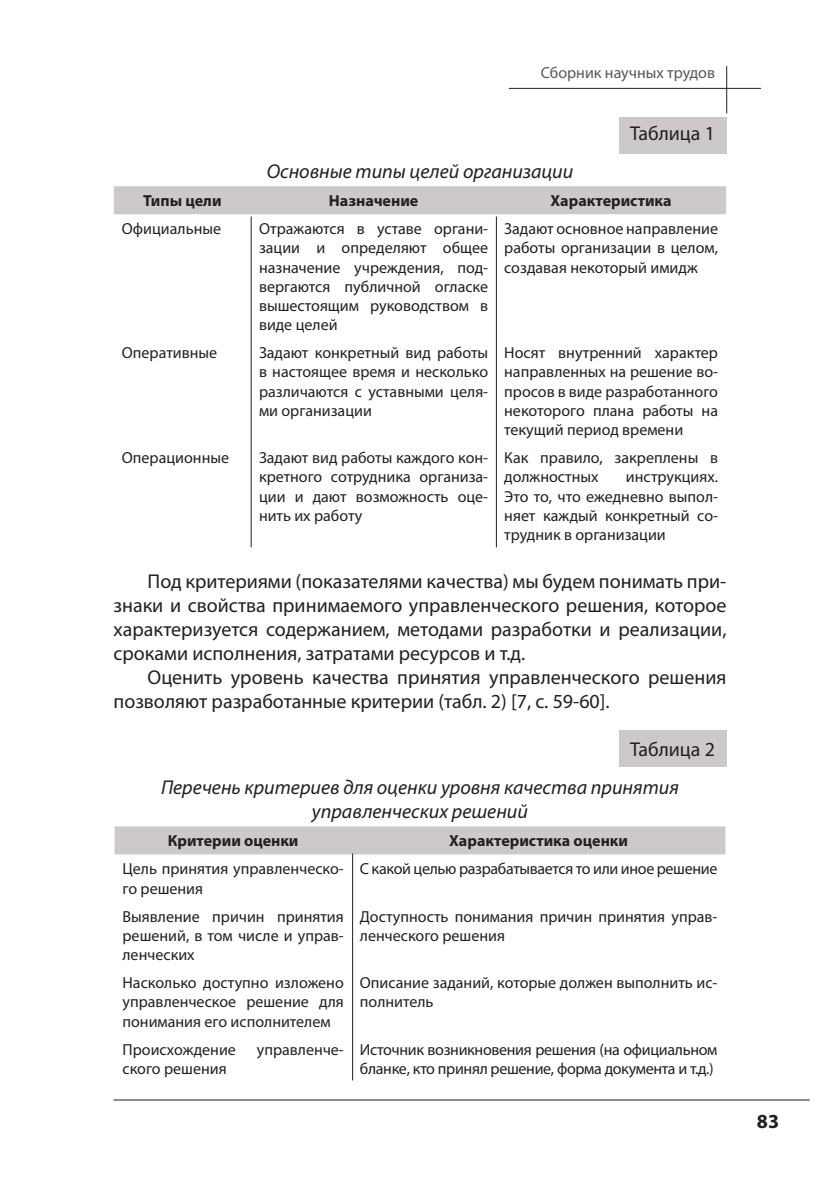
<style>
.page{position:relative;width:840px;height:1191px;background:#fff}
.page>*{position:absolute;margin:0;border:0;box-sizing:border-box;transform-origin:0 0}
.t1{font:20px/24px "Myriad Pro";color:#231f20;text-align:justify}
.t2{font:italic 20px/24px "Myriad Pro";color:#231f20;text-align:center}
.t3{font:700 20px "Myriad Pro";color:#231f20}
.t4{font:16px/19.2px "Myriad Pro";color:#231f20;text-align:justify}
.t5{font:16px/19.2px "Myriad Pro";letter-spacing:-.02em;color:#231f20}
.t6{font:700 16px "Myriad Pro";color:#231f20}
.t7{font:16px "Myriad Pro";color:#57585a}
</style>
<div class="page">
<hr style="left:508px;top:88px;width:252px;height:1px;background:#231f20">
<hr style="left:726px;top:66px;width:1px;height:47px;background:#231f20">
<hr style="left:113px;top:1099px;width:696px;height:1px;background:#231f20">
<div style="left:618px;top:730px;width:108px;height:36px;background:#cdc9c8"></div>
<div style="left:618px;top:118px;width:108px;height:36px;background:#cdc9c8"></div>
<div style="left:114px;top:186px;width:611px;height:28px;background:#cdc9c8"></div>
<div style="left:114px;top:826px;width:611px;height:28px;background:#cdc9c8"></div>
<hr style="left:251px;top:216px;width:1px;height:331px;background:#231f20">
<hr style="left:496px;top:216px;width:1px;height:331px;background:#231f20">
<hr style="left:352px;top:853px;width:1px;height:227px;background:#231f20">
<p class="t7" style="left:540px;top:63px;width:176px">Сборник научных трудов</p>
<p class="t2" style="left:266px;top:159px;width:308px">Основные типы целей организации</p>
<p class="t1" style="left:629px;top:121px;width:86px">Таблица 1</p>
<p class="t6" style="left:143px;top:190px;width:80px">Типы цели</p>
<p class="t6" style="left:328px;top:190px;width:91px">Назначение</p>
<p class="t6" style="left:550px;top:190px;width:122px">Характеристика</p>
<p class="t4" style="left:122px;top:219px;width:101px">Официальные</p>
<p class="t4" style="left:259px;top:219px;width:230px">Отражаются в уставе органи&shy;зации и определяют общее назначение учреждения, под&shy;вергаются публичной огласке вышестоящим руководством в виде целей</p>
<p class="t4" style="left:504px;top:219px;width:215px">Задают основное направление работы организации в целом, создавая некоторый имидж</p>
<p class="t4" style="left:122px;top:343px;width:97px">Оперативные</p>
<p class="t4" style="left:259px;top:343px;width:230px">Задают конкретный вид работы в настоящее время и несколько различаются с уставными целя&shy;ми организации</p>
<p class="t4" style="left:504px;top:343px;width:215px">Носят внутренний характер направленных на решение во&shy;просов в виде разработанного некоторого плана работы на текущий период времени</p>
<p class="t4" style="left:122px;top:448px;width:109px">Операционные</p>
<p class="t4" style="left:259px;top:448px;width:230px">Задают вид работы каждого кон&shy;кретного сотрудника организа&shy;ции и дают возможность оце&shy;нить их работу</p>
<p class="t4" style="left:504px;top:448px;width:215px">Как правило, закреплены в должностных</p>
<p class="t4" style="left:504px;top:467px;width:215px;text-indent:122px">инструкциях.<br>Это то, что ежедневно выпол&shy;няет каждый конкретный со&shy;трудник в организации</p>
<p class="t1" style="left:113px;top:569px;width:614px;text-indent:34px">Под критериями (показателями качества) мы будем понимать при&shy;знаки и свойства принимаемого управленческого решения, которое характеризуется содержанием, методами разработки и реализации, сроками исполнения, затратами ресурсов и т.д.</p>
<p class="t1" style="left:113px;top:665px;width:614px;text-indent:34px">Оценить уровень качества принятия управленческого решения позволяют разработанные критерии (табл. 2) [7, c. 59-60].</p>
<p class="t1" style="left:629px;top:737px;width:86px">Таблица 2</p>
<p class="t2" style="left:161px;top:775px;width:519px">Перечень критериев для оценки уровня качества принятия управленческих решений</p>
<p class="t6" style="left:168px;top:830px;width:132px">Критерии оценки</p>
<p class="t6" style="left:449px;top:830px;width:180px">Характеристика оценки</p>
<p class="t4" style="left:122px;top:859px;width:223px">Цель принятия управленческо&shy;го решения</p>
<p class="t5" style="left:359px;top:859px;width:359px">С какой целью разрабатывается то или иное решение</p>
<p class="t4" style="left:122px;top:906px;width:223px">Выявление причин принятия решений, в том числе и управ&shy;ленческих</p>
<p class="t4" style="left:359px;top:906px;width:359px">Доступность понимания причин принятия управ&shy;ленческого решения</p>
<p class="t4" style="left:122px;top:973px;width:223px">Насколько доступно изложено управленческое решение для понимания его исполнителем</p>
<p class="t4" style="left:359px;top:973px;width:359px">Описание заданий, которые должен выполнить ис&shy;полнитель</p>
<p class="t4" style="left:122px;top:1039px;width:115px">Происхождение</p>
<p class="t4" style="left:257px;top:1039px;width:88px">управленче-</p>
<p class="t4" style="left:122px;top:1058px;width:106px">ского решения</p>
<p class="t5" style="left:359px;top:1039px;width:359px">Источник возникновения решения (на официальном бланке, кто принял решение, форма документа и т.д.)</p>
<p class="t3" style="left:756px;top:1108px;width:24px">83</p>
</div>
